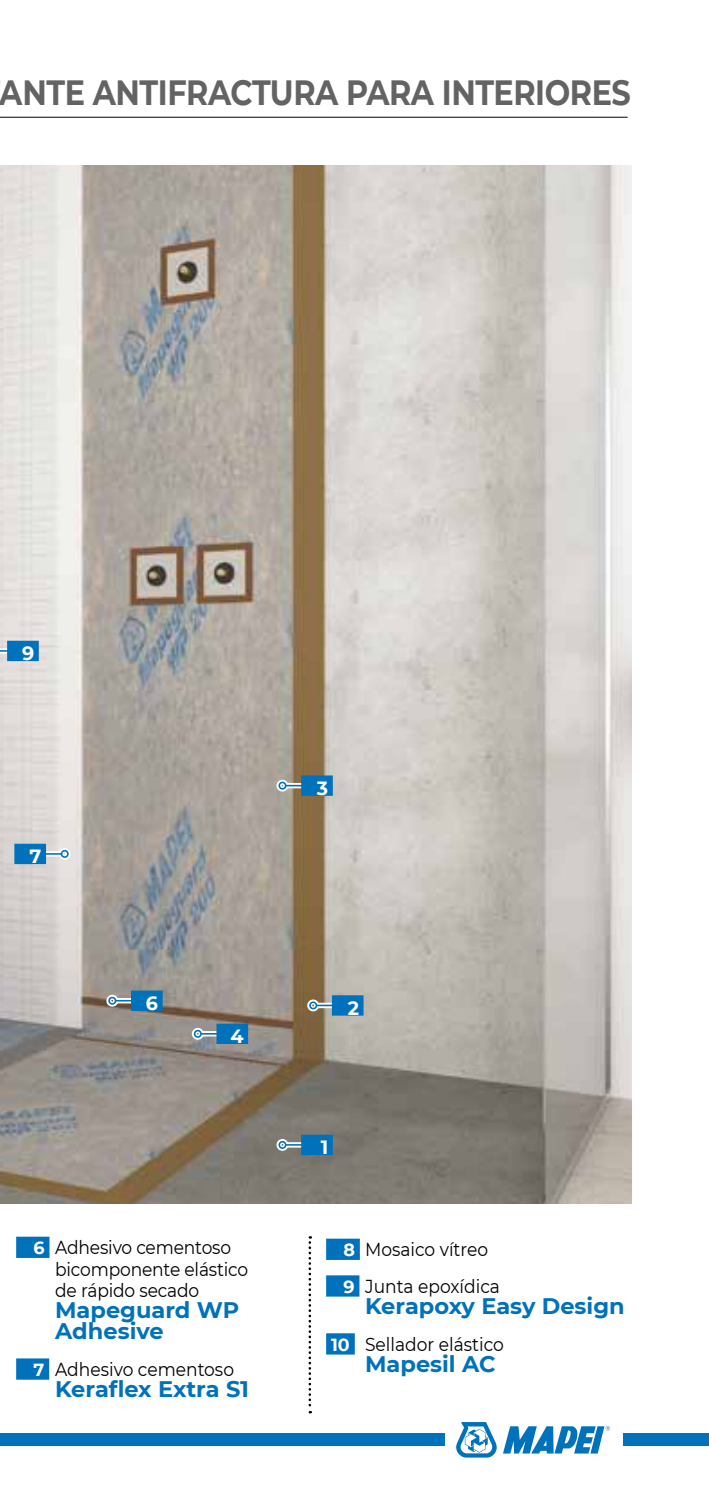
<style>
.page{position:relative;width:709px;height:1489px;background:#fff}
.page>*{position:absolute;margin:0;border:0;box-sizing:border-box;transform-origin:0 0}
.t1{font:700 35px "Montserrat";letter-spacing:-.015em;color:#646363;scale:.86 1}
.t2{font:700 22.5px/21.2px "Montserrat";color:#0072bb}
.t3{font:700 19.25px "Montserrat";color:#fff}
.t4{font:18.75px/21.2px "Montserrat";letter-spacing:-.01em;color:#000;scale:.91 1}
.s1{font-weight:700;font-size:17.5px;color:#0072bb}
</style>
<div class="page">
<hr style="left:0;top:117px;width:627px;height:1px;background:#000">
<svg style="left:503px;top:1426px;width:107px;height:27px"></svg>
<svg style="left:456px;top:1422px;width:41px;height:35px"></svg>
<div style="left:0;top:1433px;width:445px;height:13px;background:#0072bb"></div>
<div style="left:623px;top:1433px;width:86px;height:13px;background:#0072bb"></div>
<div style="left:16px;top:1236px;width:33px;height:21px;background:#0072bb"></div>
<div style="left:16px;top:1358px;width:33px;height:21px;background:#0072bb"></div>
<div style="left:326px;top:1238px;width:34px;height:21px;background:#0072bb"></div>
<div style="left:326px;top:1275px;width:33px;height:21px;background:#0072bb"></div>
<div style="left:326px;top:1333px;width:29px;height:21px;background:#0072bb"></div>
<svg style="left:308px;top:1236px;width:3px;height:177px"></svg>
<img style="left:0;top:166px;width:631px;height:1037px">
<svg style="left:275px;top:1134px;width:58px;height:20px"></svg>
<svg style="left:306px;top:995px;width:57px;height:20px"></svg>
<svg style="left:14px;top:843px;width:58px;height:21px"></svg>
<svg style="left:191px;top:1023px;width:57px;height:20px"></svg>
<svg style="left:275px;top:775px;width:58px;height:20px"></svg>
<svg style="left:105px;top:990px;width:58px;height:20px"></svg>
<svg style="left:0;top:640px;width:39px;height:21px"></svg>
<h1 class="t1" style="left:0;top:67px;width:735px">ANTE ANTIFRACTURA PARA INTERIORES</h1>
<p class="t3" style="left:22px;top:639px;width:14px">9</p>
<p class="t3" style="left:30px;top:842px;width:13px">7</p>
<p class="t3" style="left:146px;top:989px;width:14px">6</p>
<p class="t3" style="left:230px;top:1022px;width:15px">4</p>
<p class="t4" style="left:55px;top:1236px;width:214px;text-indent:-22px"><span class="s1">6</span> Adhesivo cementoso bicomponente elástico de rápido secado</p>
<p class="t2" style="left:55px;top:1298px;width:185px">Mapeguard WP<br>Adhesive</p>
<p class="t4" style="left:33px;top:1357px;width:222px"><span class="s1">7</span> Adhesivo cementoso</p>
<p class="t2" style="left:55px;top:1377px;width:195px">Keraflex Extra S1</p>
<p class="t3" style="left:317px;top:774px;width:13px">3</p>
<p class="t3" style="left:348px;top:993px;width:13px">2</p>
<p class="t3" style="left:321px;top:1133px;width:9px">1</p>
<p class="t4" style="left:343px;top:1230px;width:174px;line-height:36.8px"><span class="s1">8</span> Mosaico vítreo<br><span class="s1">9</span> Junta epoxídica</p>
<p class="t2" style="left:365px;top:1294px;width:261px">Kerapoxy Easy Design</p>
<p class="t4" style="left:331px;top:1332px;width:191px"><span class="s1">10</span> Sellador elástico</p>
<p class="t2" style="left:365px;top:1352px;width:132px">Mapesil AC</p>
</div>
